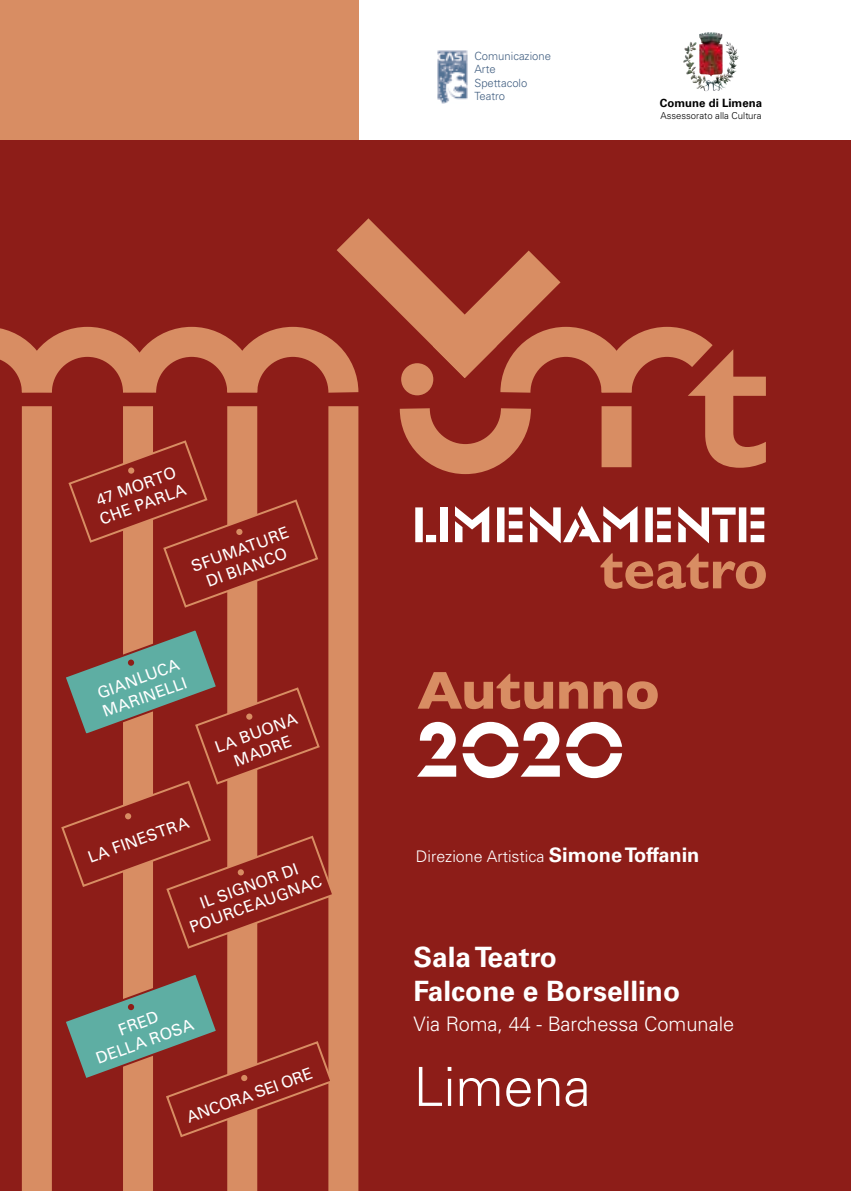
<style>
.page{position:relative;width:851px;height:1191px;background:#fff}
.page>*{position:absolute;margin:0;border:0;box-sizing:border-box;transform-origin:0 0}
.t1{font:80px "Glaser Ste D";color:#fff}
.t2{font:700 54px "Gill Sans";color:#d88d63}
.t3{font:300 54px "Univers LT Std";color:#fff}
.t4{font:52px "Glaser Ste D";letter-spacing:.015em;color:#fff}
.t5{font:700 28px/33.6px "Univers LT Std";color:#fff}
.t6{font:300 20px "Univers LT Std";color:#fff}
.t7{font:16px/19.2px "Univers LT Std";color:#fff;text-align:center}
.t8{font:300 16px "Univers LT Std";color:#fff}
.t9{font:700 11.4px "Univers LT Std";color:#000}
.t10{font:300 11.2px/13.6px "Univers LT Std";color:#436082}
.t11{font:300 9.6px "Univers LT Std";color:#000}
.s1{font-weight:700;font-size:20px}
</style>
<div class="page">
<div style="left:0;top:0;width:358px;height:161px;background:#d88d63"></div>
<div style="left:0;top:140px;width:850px;height:1051px;background:#8d1d18"></div>
<img style="left:437px;top:50px;width:31px;height:54px">
<img style="left:698px;top:32px;width:24px;height:45px">
<div style="left:328px;top:406px;width:30px;height:785px;background:#d88d63"></div>
<div style="left:227px;top:406px;width:30px;height:785px;background:#d88d63"></div>
<div style="left:123px;top:406px;width:30px;height:785px;background:#d88d63"></div>
<div style="left:22px;top:406px;width:30px;height:785px;background:#d88d63"></div>
<svg style="left:0;top:218px;width:765px;height:391px"></svg>
<svg style="left:61px;top:626px;width:271px;height:324px"></svg>
<svg style="left:66px;top:971px;width:264px;height:167px"></svg>
<p class="t10" style="left:474px;top:49px;width:78px">Comunicazione<br>Arte<br>Spettacolo<br>Teatro</p>
<p class="t9" style="left:659px;top:97px;width:103px">Comune di Limena</p>
<p class="t11" style="left:660px;top:110px;width:102px">Assessorato alla Cultura</p>
<p class="t7" style="left:90px;top:492px;width:92px;text-align:left;rotate:-20deg">47 MORTO<br>CHE PARLA</p>
<p class="t7" style="left:189px;top:558px;width:104px;rotate:-20deg">SFUMATURE<br>DI BIANCO</p>
<p class="t7" style="left:93px;top:685px;width:90px;text-align:left;rotate:-20deg">GIANLUCA<br>MARINELLI</p>
<p class="t7" style="left:212px;top:738px;width:88px;rotate:-20deg">LA BUONA<br>MADRE</p>
<p class="t7" style="left:85px;top:849px;width:108px;rotate:-20deg">LA FINESTRA</p>
<p class="t7" style="left:180px;top:900px;width:141px;rotate:-20deg">IL SIGNOR DI<br>POURCEAUGNAC</p>
<p class="t7" style="left:87px;top:1031px;width:104px;rotate:-20deg">FRED<br>DELLA ROSA</p>
<p class="t7" style="left:184px;top:1108px;width:134px;rotate:-20deg">ANCORA SEI ORE</p>
<h3 class="t4" style="left:412px;top:495px;width:357px">LIMENAMENTE</h3>
<h2 class="t2" style="left:417px;top:647px;width:244px">Autunno</h2>
<h1 class="t1" style="left:417px;top:704px;width:209px">2020</h1>
<p class="t8" style="left:416px;top:846px;width:285px">Direzione Artistica <span class="s1">Simone Toffanin</span></p>
<h3 class="t5" style="left:413px;top:941px;width:268px">Sala Teatro<br>Falcone e Borsellino</h3>
<p class="t6" style="left:413px;top:1011px;width:322px">Via Roma, 44 - Barchessa Comunale</p>
<h2 class="t3" style="left:413px;top:1054px;width:179px">Limena</h2>
</div>
